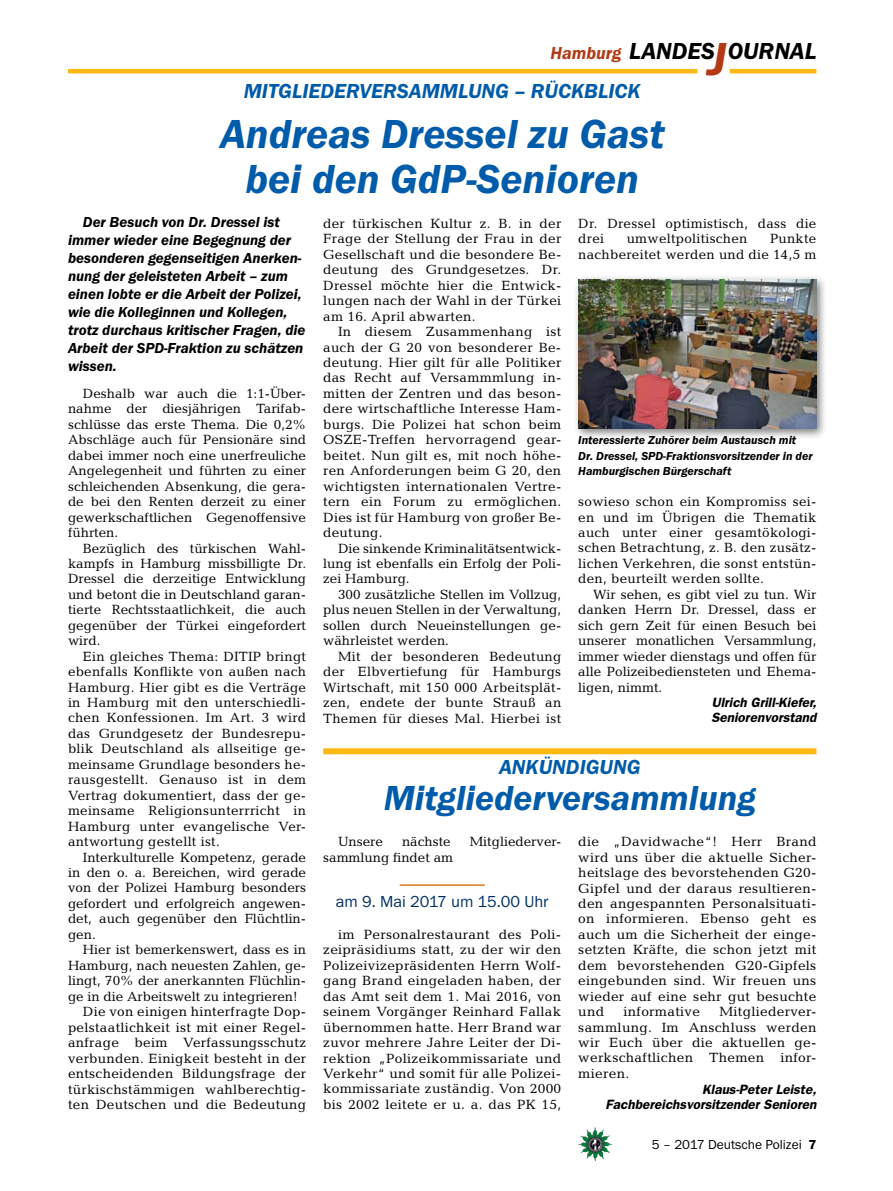
<style>
.page{position:relative;width:893px;height:1191px;background:#fff}
.page>*{position:absolute;margin:0;border:0;box-sizing:border-box;transform-origin:0 0}
.t1{font:italic 600 42px/45px "Franklin Gothic Itc T";color:#005baa;text-align:center}
.t2{font:italic 600 36px "Franklin Gothic Itc T";color:#005baa}
.t3{font:italic 600 24px "Franklin Gothic Itc T";color:#000}
.t4{font:italic 600 21px "Franklin Gothic Itc T";color:#005baa}
.t5{font:italic 600 18px "Franklin Gothic Itc T";color:#b33916}
.t6{font:16.5px "Franklin Gothic Itc T";color:#002f67}
.t7{font:italic 600 15px/18px "Franklin Gothic Itc T";color:#000}
.t8{font:13.5px/15.5px "Candida";letter-spacing:.02em;color:#000;text-align:justify}
.t9{font:13.5px "Candida";color:#000}
.t10{font:italic 600 13.5px/15.5px "Franklin Gothic";color:#000}
.t11{font:13.5px "Franklin Gothic Itc T";color:#000}
.t12{font:italic 600 12px/15.5px "Franklin Gothic Itc T";color:#000}
.s1{font-size:48px;color:#b33916}
.s2{font-weight:600}
</style>
<div class="page">
<img style="left:578px;top:1127px;width:17px;height:25px">
<hr style="left:730px;top:69px;width:86px;height:4px;background:#fdb913">
<hr style="left:68px;top:69px;width:629px;height:4px;background:#fdb913">
<div style="left:573px;top:274px;width:254px;height:166px;background:#000;opacity:.5"></div>
<img style="left:578px;top:280px;width:238px;height:149px">
<div style="left:323px;top:748px;width:493px;height:6px;background:#fdb913"></div>
<hr style="left:400px;top:884px;width:85px;height:2px;background:#de761c">
<h3 class="t5" style="left:550px;top:42px;width:72px">Hamburg</h3>
<h3 class="t3" style="left:629px;top:37px;width:189px">LANDES<span class="s1">J</span>OURNAL</h3>
<h3 class="t4" style="left:244px;top:79px;width:79px">Mitgliederversammlung</h3>
<h3 class="t4" style="left:514px;top:79px;width:128px">– Rückblick</h3>
<h1 class="t1" style="left:220px;top:111px;width:447px">Andreas Dressel zu Gast bei den GdP-Senioren</h1>
<p class="t7" style="left:68px;top:213px;width:239px;text-indent:15px">Der Besuch von Dr. Dressel ist immer wieder eine Begegnung der besonderen gegenseitigen Anerken&shy;nung der geleisteten Arbeit – zum einen lobte er die Arbeit der Polizei, wie die Kolleginnen und Kollegen, trotz durchaus kritischer Fragen, die<br>Arbeit der SPD-Fraktion zu schätzen wissen.</p>
<p class="t8" style="left:68px;top:386px;width:240px;text-indent:15px">Deshalb war auch die 1:1-Über&shy;nahme der diesjährigen Tarifab&shy;schlüsse das erste Thema. Die 0,2% Abschläge auch für Pensionäre sind dabei immer noch eine unerfreuliche Angelegenheit und führten zu einer schleichenden Absenkung, die gera&shy;de bei den Renten derzeit zu einer gewerkschaftlichen Gegenoffensive führten.</p>
<p class="t8" style="left:68px;top:540px;width:240px;text-indent:15px">Bezüglich des türkischen Wahl&shy;kampfs in Hamburg missbilligte Dr.<br>Dressel die derzeitige Entwicklung und betont die in Deutschland garan&shy;tierte Rechtsstaatlichkeit, die auch gegenüber der Türkei eingefordert wird.</p>
<p class="t8" style="left:68px;top:648px;width:240px;text-indent:15px">Ein gleiches Thema: DITIP bringt ebenfalls Konflikte von außen nach Hamburg. Hier gibt es die Verträge in Hamburg mit den unterschiedli&shy;chen Konfessionen. Im Art. 3 wird das Grundgesetz der Bundesrepu&shy;blik Deutschland als allseitige ge&shy;meinsame Grundlage besonders he&shy;rausgestellt. Genauso ist in dem Vertrag dokumentiert, dass der ge&shy;meinsame Religionsunterrricht in Hamburg unter evangelische Ver&shy;antwortung gestellt ist.</p>
<p class="t8" style="left:68px;top:849px;width:240px;text-indent:15px">Interkulturelle Kompetenz, gerade in den o. a. Bereichen, wird gerade von der Polizei Hamburg besonders gefordert und erfolgreich angewen&shy;det, auch gegenüber den Flüchtlin&shy;gen.</p>
<p class="t9" style="left:83px;top:942px;width:225px">Hier ist bemerkenswert, dass es in</p>
<p class="t9" style="left:68px;top:957px;width:240px">Hamburg, nach neuesten Zahlen, ge-</p>
<p class="t9" style="left:68px;top:972px;width:240px">lingt, 70% der anerkannten Flüchlin-</p>
<p class="t9" style="left:68px;top:988px;width:231px">ge in die Arbeitswelt zu integrieren!</p>
<p class="t8" style="left:83px;top:1004px;width:225px">Die von einigen hinterfragte Dop-</p>
<p class="t8" style="left:68px;top:1019px;width:240px">pelstaatlichkeit ist mit einer Regel-</p>
<p class="t8" style="left:68px;top:1034px;width:240px">anfrage beim Verfassungsschutz</p>
<p class="t8" style="left:68px;top:1050px;width:240px">verbunden. Einigkeit besteht in der</p>
<p class="t8" style="left:68px;top:1065px;width:240px">entscheidenden Bildungsfrage der</p>
<p class="t8" style="left:68px;top:1081px;width:240px">türkischstämmigen wahlberechtig-</p>
<p class="t8" style="left:68px;top:1096px;width:240px">ten Deutschen und die Bedeutung</p>
<p class="t8" style="left:578px;top:216px;width:240px">Dr. Dressel optimistisch, dass die drei</p>
<p class="t8" style="left:323px;top:216px;width:240px">der türkischen Kultur z. B. in der Frage der Stellung der Frau in der Gesellschaft und die besondere Be&shy;deutung des Grundgesetzes. Dr.<br>Dressel möchte hier die Entwick&shy;lungen nach der Wahl in der Türkei am 16. April abwarten.</p>
<p class="t8" style="left:323px;top:324px;width:240px;text-indent:15px">In diesem Zusammenhang ist auch der G 20 von besonderer Be&shy;deutung. Hier gilt für alle Politiker das Recht auf Versammmlung in&shy;mitten der Zentren und das beson&shy;dere wirtschaftliche Interesse Ham&shy;burgs. Die Polizei hat schon beim OSZE-Treffen hervorragend gear&shy;beitet. Nun gilt es, mit noch höhe&shy;ren Anforderungen beim G 20, den wichtigsten internationalen Vertre&shy;tern ein Forum zu ermöglichen.<br>Dies ist für Hamburg von großer Be&shy;deutung.</p>
<p class="t8" style="left:323px;top:540px;width:240px;text-indent:15px">Die sinkende Kriminalitätsentwick&shy;lung ist ebenfalls ein Erfolg der Poli&shy;zei Hamburg.</p>
<p class="t8" style="left:323px;top:586px;width:240px;text-indent:15px">300 zusätzliche Stellen im Vollzug, plus neuen Stellen in der Verwaltung, sollen durch Neueinstellungen ge&shy;währleistet werden.</p>
<p class="t8" style="left:323px;top:648px;width:240px;text-indent:15px">Mit der besonderen Bedeutung der Elbvertiefung für Hamburgs Wirtschaft, mit 150 000 Arbeitsplät&shy;zen, endete der bunte Strauß an Themen für dieses Mal. Hierbei ist</p>
<p class="t8" style="left:578px;top:231px;width:240px;text-align:right">Punkte<br>nachbereitet werden und die 14,5 m</p>
<p class="t8" style="left:627px;top:231px;width:122px">umweltpolitischen</p>
<p class="t12" style="left:578px;top:432px;width:236px">Interessierte Zuhörer beim Austausch mit<br>Dr. Dressel, SPD-Fraktionsvorsitzender in der<br>Hamburgischen Bürgerschaft</p>
<p class="t8" style="left:578px;top:494px;width:240px">sowieso schon ein Kompromiss sei&shy;en und im Übrigen die Thematik auch unter einer gesamtökologi&shy;schen Betrachtung, z. B. den zusätz&shy;lichen Verkehren, die sonst entstün&shy;den, beurteilt werden sollte.</p>
<p class="t8" style="left:578px;top:586px;width:240px;text-indent:15px">Wir sehen, es gibt viel zu tun. Wir danken Herrn Dr. Dressel, dass er sich gern Zeit für einen Besuch bei unserer monatlichen Versammlung, immer wieder dienstags und offen für alle Polizeibediensteten und Ehema&shy;ligen, nimmt.</p>
<p class="t10" style="left:711px;top:694px;width:107px">Ulrich Grill-Kiefer,<br>Seniorenvorstand</p>
<h3 class="t4" style="left:499px;top:755px;width:101px">Ankündigung</h3>
<h2 class="t2" style="left:384px;top:776px;width:373px">Mitgliederversammlung</h2>
<p class="t8" style="left:578px;top:834px;width:240px">die „Davidwache“! Herr Brand wird uns über die aktuelle Sicher&shy;heitslage des bevorstehenden G20- Gipfel und der daraus resultieren&shy;den angespannten Personalsituati&shy;on informieren. Ebenso geht es auch um die Sicherheit der einge&shy;setzten Kräfte, die schon jetzt mit dem bevorstehenden G20-Gipfels eingebunden sind. Wir freuen uns wieder auf eine sehr gut besuchte und</p>
<p class="t8" style="left:338px;top:834px;width:47px">Unsere</p>
<p class="t9" style="left:402px;top:834px;width:50px">nächste</p>
<p class="t9" style="left:470px;top:834px;width:93px">Mitgliederver-</p>
<p class="t9" style="left:323px;top:849px;width:131px">sammlung findet am</p>
<p class="t6" style="left:336px;top:892px;width:214px">am 9. Mai 2017 um 15.00 Uhr</p>
<p class="t8" style="left:323px;top:926px;width:240px;text-indent:15px">im Personalrestaurant des Poli&shy;zeipräsidiums statt, zu der wir den Polizeivizepräsidenten Herrn Wolf&shy;gang Brand eingeladen haben, der das Amt seit dem 1. Mai 2016, von seinem Vorgänger Reinhard Fallak übernommen hatte. Herr Brand war zuvor mehrere Jahre Leiter der Di&shy;rektion „Polizeikommissariate und Verkehr“ und somit für alle Polizei&shy;kommissariate zuständig. Von 2000 bis 2002 leitete er u. a. das PK 15,</p>
<p class="t8" style="left:578px;top:1003px;width:240px;text-indent:141px">Mitgliederver&shy;sammlung. Im Anschluss werden wir Euch über die aktuellen ge&shy;werkschaftlichen Themen infor&shy;mieren.</p>
<p class="t10" style="left:606px;top:1081px;width:212px;text-align:right">Klaus-Peter Leiste,<br>Fachbereichsvorsitzender Senioren</p>
<p class="t8" style="left:623px;top:1003px;width:78px">informative</p>
<p class="t11" style="left:652px;top:1136px;width:166px">5 – 2017 Deutsche Polizei <span class="s2">7</span></p>
</div>
